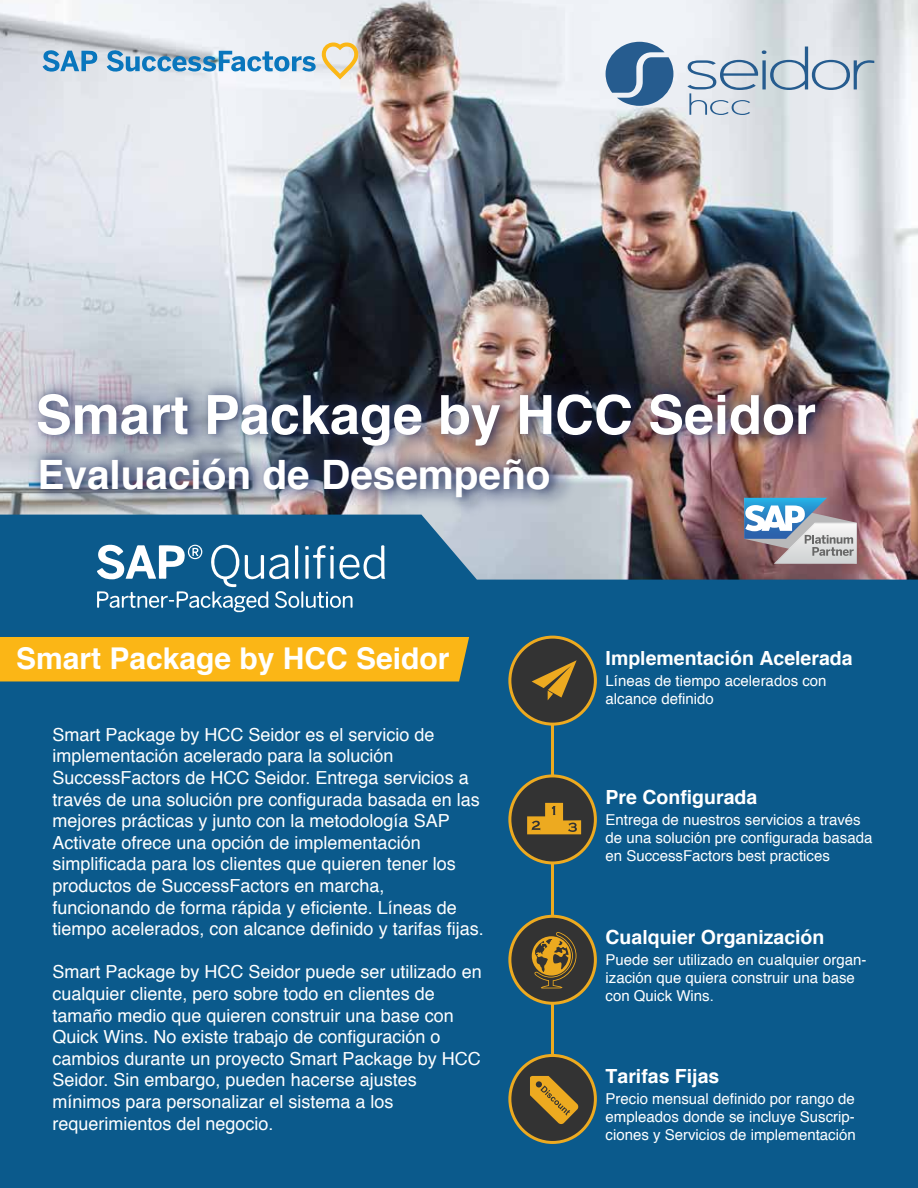
<style>
.page{position:relative;width:918px;height:1188px;background:#fff}
.page>*{position:absolute;margin:0;border:0;box-sizing:border-box;transform-origin:0 0}
.t1{font:700 54px "Helvetica";color:#fff}
.t2{font:700 40.5px "Helvetica";color:#fff}
.t3{font:700 30px "Helvetica";color:#fff}
.t4{font:700 19.5px "Helvetica";color:#fff}
.t5{font:18px/21.6px "Helvetica";color:#fff}
.t6{font:15px/18px "Helvetica";color:#fff}
</style>
<div class="page">
<div style="left:0;top:138px;width:918px;height:1050px;background:#0b5a8c"></div>
<img style="left:0;top:0;width:918px;height:580px">
<img style="left:23px;top:370px;width:895px;height:103px">
<img style="left:27px;top:374px;width:891px;height:99px">
<img style="left:25px;top:435px;width:557px;height:117px">
<img style="left:29px;top:441px;width:543px;height:111px">
<div style="left:0;top:637px;width:469px;height:44px;background:#fbb616"></div>
<hr style="left:551px;top:724px;width:3px;height:52px;background:#edaa20">
<hr style="left:551px;top:864px;width:3px;height:51px;background:#edaa20">
<hr style="left:551px;top:1004px;width:3px;height:51px;background:#edaa20">
<div style="left:510px;top:637px;width:85px;height:87px;background:#333;border-radius:50%"></div>
<div style="left:508px;top:636px;width:89px;height:90px;border:3px solid #edaa20;border-radius:50%"></div>
<div style="left:510px;top:776px;width:85px;height:87px;background:#333;border-radius:50%"></div>
<div style="left:508px;top:774px;width:89px;height:90px;border:3px solid #edaa20;border-radius:50%"></div>
<div style="left:510px;top:916px;width:85px;height:87px;background:#333;border-radius:50%"></div>
<div style="left:508px;top:915px;width:89px;height:90px;border:3px solid #edaa20;border-radius:50%"></div>
<div style="left:510px;top:1055px;width:86px;height:88px;background:#333;border-radius:50%"></div>
<div style="left:508px;top:1054px;width:89px;height:90px;border:3px solid #edaa20;border-radius:50%"></div>
<svg style="left:530px;top:1076px;width:48px;height:48px"></svg>
<svg style="left:532px;top:932px;width:44px;height:56px"></svg>
<svg style="left:532px;top:660px;width:45px;height:40px"></svg>
<svg style="left:527px;top:803px;width:54px;height:31px"></svg>
<svg style="left:43px;top:50px;width:54px;height:22px"></svg>
<svg style="left:107px;top:42px;width:252px;height:37px;background:#b7cbd6"></svg>
<svg style="left:606px;top:42px;width:268px;height:73px;background:#b3c4d3"></svg>
<svg style="left:96px;top:544px;width:289px;height:68px"></svg>
<svg style="left:744px;top:498px;width:113px;height:66px;background:#a1acba"></svg>
<h1 class="t1" style="left:36px;top:371px;width:782px">Smart Package by HCC Seidor</h1>
<h2 class="t2" style="left:37px;top:442px;width:515px">Evaluación de Desempeño</h2>
<h3 class="t3" style="left:16px;top:634px;width:435px">Smart Package by HCC Seidor</h3>
<p class="t4" style="left:606px;top:643px;width:249px">Implementación Acelerada</p>
<p class="t6" style="left:606px;top:672px;width:222px">Líneas de tiempo acelerados con alcance definido</p>
<p class="t5" style="left:53px;top:724px;width:433px">Smart Package by HCC Seidor es el servicio de implementación acelerado para la solución SuccessFactors de HCC Seidor. Entrega servicios a través de una solución pre configurada basada en las mejores prácticas y junto con la metodología SAP Activate ofrece una opción de implementación simplificada para los clientes que quieren tener los productos de SuccessFactors en marcha, funcionando de forma rápida y eficiente. Líneas de tiempo acelerados, con alcance definido y tarifas fijas.</p>
<p class="t5" style="left:53px;top:962px;width:431px">Smart Package by HCC Seidor puede ser utilizado en cualquier cliente, pero sobre todo en clientes de tamaño medio que quieren construir una base con Quick Wins. No existe trabajo de configuración o cambios durante un proyecto Smart Package by HCC Seidor. Sin embargo, pueden hacerse ajustes mínimos para personalizar el sistema a los requerimientos del negocio.</p>
<p class="t4" style="left:606px;top:782px;width:153px">Pre Configurada</p>
<p class="t6" style="left:606px;top:812px;width:268px">Entrega de nuestros servicios a través de una solución pre configurada basada en SuccessFactors best practices</p>
<p class="t4" style="left:606px;top:922px;width:220px">Cualquier Organización</p>
<p class="t6" style="left:606px;top:952px;width:262px">Puede ser utilizado en cualquier organ&shy;ización que quiera construir una base con Quick Wins.</p>
<p class="t4" style="left:606px;top:1061px;width:115px">Tarifas Fijas</p>
<p class="t6" style="left:606px;top:1090px;width:252px;text-align:justify">Precio mensual definido por rango de empleados donde se incluye Suscrip&shy;ciones y Servicios de implementación</p>
</div>
